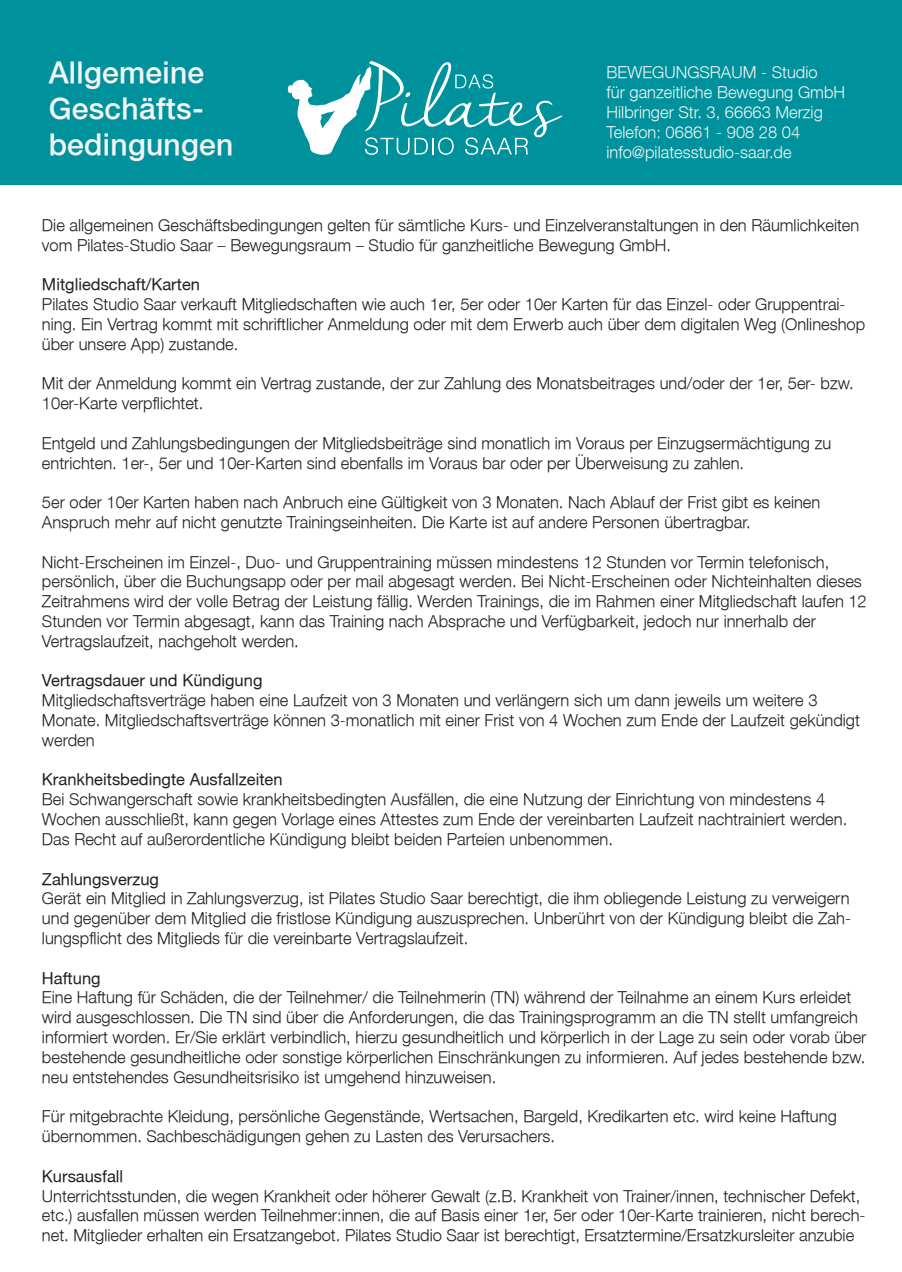
<style>
.page{position:relative;width:902px;height:1272px;background:#fff}
.page>*{position:absolute;margin:0;border:0;box-sizing:border-box;transform-origin:0 0}
.t1{font:500 30px/36px "Helvetica 65";letter-spacing:.01em;color:#f2f3f4}
.t2{font:300 16.5px/19.8px "Helvetica 45";color:#231f20}
.t3{font:300 16.5px/19.8px "Helvetica 45";color:#f2f3f4}
.t4{font:16.5px "Helvetica 55 Normal";color:#231f20}
</style>
<div class="page">
<div style="left:0;top:0;width:901px;height:185px;background:#00929c"></div>
<svg style="left:287px;top:61px;width:275px;height:94px"></svg>
<h1 class="t1" style="left:49px;top:54px;width:186px">Allgemeine<br>Geschäfts&shy;bedingungen</h1>
<p class="t3" style="left:606px;top:62px;width:240px">BEWEGUNGSRAUM - Studio<br>für ganzeitliche Bewegung GmbH<br>Hilbringer Str. 3, 66663 Merzig<br>Telefon: 06861 - 908 28 04 info@pilatesstudio-saar.de</p>
<p class="t2" style="left:42px;top:215px;width:818px">Die allgemeinen Geschäftsbedingungen gelten für sämtliche Kurs- und Einzelveranstaltungen in den Räumlichkeiten vom Pilates-Studio Saar – Bewegungsraum – Studio für ganzheitliche Bewegung GmbH.</p>
<p class="t4" style="left:42px;top:274px;width:159px">Mitgliedschaft/Karten</p>
<p class="t2" style="left:42px;top:294px;width:824px">Pilates Studio Saar verkauft Mitgliedschaften wie auch 1er, 5er oder 10er Karten für das Einzel- oder Gruppentrai&shy;ning. Ein Vertrag kommt mit schriftlicher Anmeldung oder mit dem Erwerb auch über dem digitalen Weg (Onlineshop über unsere App) zustande.</p>
<p class="t2" style="left:42px;top:373px;width:813px">Mit der Anmeldung kommt ein Vertrag zustande, der zur Zahlung des Monatsbeitrages und/oder der 1er, 5er- bzw.<br>10er-Karte verpflichtet.</p>
<p class="t2" style="left:42px;top:433px;width:790px">Entgeld und Zahlungsbedingungen der Mitgliedsbeiträge sind monatlich im Voraus per Einzugsermächtigung zu entrichten. 1er-, 5er und 10er-Karten sind ebenfalls im Voraus bar oder per Überweisung zu zahlen.</p>
<p class="t2" style="left:42px;top:492px;width:779px">5er oder 10er Karten haben nach Anbruch eine Gültigkeit von 3 Monaten. Nach Ablauf der Frist gibt es keinen<br>Anspruch mehr auf nicht genutzte Trainingseinheiten. Die Karte ist auf andere Personen übertragbar.</p>
<p class="t2" style="left:42px;top:551px;width:826px">Nicht-Erscheinen im Einzel-, Duo- und Gruppentraining müssen mindestens 12 Stunden vor Termin telefonisch, persönlich, über die Buchungsapp oder per mail abgesagt werden. Bei Nicht-Erscheinen oder Nichteinhalten dieses Zeitrahmens wird der volle Betrag der Leistung fällig. Werden Trainings, die im Rahmen einer Mitgliedschaft laufen 12<br>Stunden vor Termin abgesagt, kann das Training nach Absprache und Verfügbarkeit, jedoch nur innerhalb der Vertragslaufzeit, nachgeholt werden.</p>
<p class="t4" style="left:42px;top:670px;width:222px">Vertragsdauer und Kündigung</p>
<p class="t2" style="left:42px;top:690px;width:819px">Mitgliedschaftsverträge haben eine Laufzeit von 3 Monaten und verlängern sich um dann jeweils um weitere 3<br>Monate. Mitgliedschaftsverträge können 3-monatlich mit einer Frist von 4 Wochen zum Ende der Laufzeit gekündigt werden</p>
<p class="t4" style="left:42px;top:769px;width:242px">Krankheitsbedingte Ausfallzeiten</p>
<p class="t2" style="left:42px;top:789px;width:806px">Bei Schwangerschaft sowie krankheitsbedingten Ausfällen, die eine Nutzung der Einrichtung von mindestens 4<br>Wochen ausschließt, kann gegen Vorlage eines Attestes zum Ende der vereinbarten Laufzeit nachtrainiert werden.<br>Das Recht auf außerordentliche Kündigung bleibt beiden Parteien unbenommen.</p>
<p class="t4" style="left:42px;top:868px;width:119px">Zahlungsverzug</p>
<p class="t2" style="left:42px;top:888px;width:810px;text-align:justify">Gerät ein Mitglied in Zahlungsverzug, ist Pilates Studio Saar berechtigt, die ihm obliegende Leistung zu verweigern und gegenüber dem Mitglied die fristlose Kündigung auszusprechen. Unberührt von der Kündigung bleibt die Zah&shy;lungspflicht des Mitglieds für die vereinbarte Vertragslaufzeit.</p>
<p class="t4" style="left:42px;top:967px;width:60px">Haftung</p>
<p class="t2" style="left:42px;top:987px;width:826px">Eine Haftung für Schäden, die der Teilnehmer/ die Teilnehmerin (TN) während der Teilnahme an einem Kurs erleidet wird ausgeschlossen. Die TN sind über die Anforderungen, die das Trainingsprogramm an die TN stellt umfangreich informiert worden. Er/Sie erklärt verbindlich, hierzu gesundheitlich und körperlich in der Lage zu sein oder vorab über bestehende gesundheitliche oder sonstige körperlichen Einschränkungen zu informieren. Auf jedes bestehende bzw. neu entstehendes Gesundheitsrisiko ist umgehend hinzuweisen.</p>
<p class="t2" style="left:42px;top:1106px;width:796px">Für mitgebrachte Kleidung, persönliche Gegenstände, Wertsachen, Bargeld, Kredikarten etc. wird keine Haftung übernommen. Sachbeschädigungen gehen zu Lasten des Verursachers.</p>
<p class="t4" style="left:42px;top:1165px;width:83px">Kursausfall</p>
<p class="t2" style="left:42px;top:1185px;width:825px">Unterrichtsstunden, die wegen Krankheit oder höherer Gewalt (z.B. Krankheit von Trainer/innen, technischer Defekt, etc.) ausfallen müssen werden Teilnehmer:innen, die auf Basis einer 1er, 5er oder 10er-Karte trainieren, nicht berech&shy;net. Mitglieder erhalten ein Ersatzangebot. Pilates Studio Saar ist berechtigt, Ersatztermine/Ersatzkursleiter anzubie</p>
</div>
